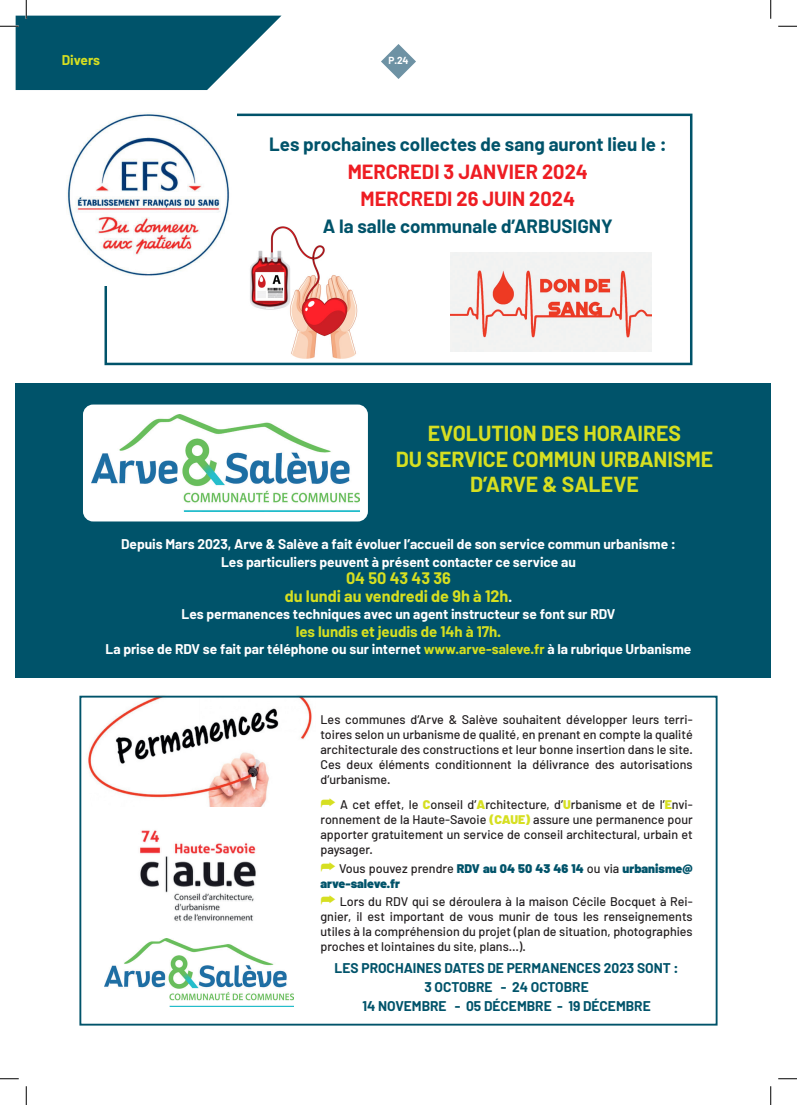
<style>
.page{position:relative;width:797px;height:1105px;background:#fff}
.page>*{position:absolute;margin:0;border:0;box-sizing:border-box;transform-origin:0 0}
.TEXTE{font:700 21.25px "Barlow";color:#d6df21}
.TITRE{font:700 20px "Barlow";color:#ee1d23}
.TITRE-2{font:700 18.75px "Barlow";color:#00536a}
.TEXTE-2{font:700 16.25px "Barlow";color:#d6df21}
.TEXTE-3{font:700 15px "Barlow";color:#d6df21}
.TEXTE-4{font:700 13.75px "Barlow";color:#fff}
.TITRE-3{font:700 13.75px "Barlow";color:#00536a}
.t1{font:700 13.75px "Barlow";color:#d6df21}
.TITRE-4{font:500 12.5px/15px "Barlow";color:#231f20;text-align:justify}
.TITRE-5{font:900 12.5px/15px "Barlow";color:#00536a}
.t2{font:700 10px "Barlow";color:#fff}
.s1{font-size:13.75px;color:#fff}
.s2{color:#d6df21}
.s3{font-weight:900;color:#d6df21}
.s4{font-weight:500;color:#231f20}
</style>
<div class="page">
<img style="left:450px;top:252px;width:201px;height:99px">
<img style="left:245px;top:226px;width:117px;height:140px">
<div style="left:104px;top:114px;width:588px;height:251px;border:2px solid #00536a"></div>
<svg style="left:381px;top:44px;width:35px;height:35px"></svg>
<img style="left:82px;top:677px;width:234px;height:130px">
<img style="left:67px;top:113px;width:169px;height:172px">
<img style="left:140px;top:830px;width:116px;height:91px">
<div style="left:79px;top:696px;width:638px;height:329px;border:2px solid #00536a"></div>
<div style="left:16px;top:383px;width:754px;height:294px;background:#00536a"></div>
<div style="left:86px;top:408px;width:279px;height:110px;background:#fff;border-radius:7px"></div>
<img style="left:92px;top:415px;width:267px;height:96px">
<div style="left:83px;top:404px;width:285px;height:117px;border:6px solid #fff;border-radius:7px"></div>
<img style="left:104px;top:938px;width:189px;height:68px">
<div style="left:98px;top:931px;width:202px;height:83px;border:4px solid #fff;border-radius:5px"></div>
<svg style="left:778px;top:25px;width:19px;height:2px"></svg>
<svg style="left:0;top:1078px;width:19px;height:1px"></svg>
<svg style="left:778px;top:1078px;width:19px;height:1px"></svg>
<svg style="left:0;top:0;width:281px;height:90px"></svg>
<svg style="left:25px;top:1086px;width:2px;height:19px"></svg>
<svg style="left:770px;top:0;width:1px;height:19px"></svg>
<svg style="left:770px;top:1086px;width:1px;height:19px"></svg>
<p class="t1" style="left:62px;top:52px;width:40px">Divers</p>
<p class="t2" style="left:388px;top:54px;width:22px">P.24</p>
<p class="TITRE-2" style="left:269px;top:133px;width:399px">Les prochaines collectes de sang auront lieu le :</p>
<p class="TITRE" style="left:348px;top:159px;width:242px">MERCREDI 3 JANVIER 2024</p>
<p class="TITRE" style="left:360px;top:186px;width:216px">MERCREDI 26 JUIN 2024</p>
<p class="TITRE-2" style="left:323px;top:215px;width:291px">A la salle communale d’ARBUSIGNY</p>
<p class="TEXTE" style="left:428px;top:420px;width:255px">EVOLUTION DES HORAIRES</p>
<p class="TEXTE" style="left:396px;top:446px;width:319px">DU SERVICE COMMUN URBANISME</p>
<p class="TEXTE" style="left:470px;top:471px;width:170px">D’ARVE &amp; SALEVE</p>
<p class="TEXTE-4" style="left:121px;top:536px;width:556px">Depuis Mars 2023, Arve &amp; Salève a fait évoluer l’accueil de son service commun urbanisme :</p>
<p class="TEXTE-4" style="left:221px;top:553px;width:356px">Les particuliers peuvent à présent contacter ce service au</p>
<p class="TEXTE-2" style="left:346px;top:568px;width:106px">04 50 43 43 36</p>
<p class="TEXTE-2" style="left:285px;top:586px;width:229px">du lundi au vendredi de 9h à 12h<span class="s1">.</span></p>
<p class="TEXTE-4" style="left:181px;top:606px;width:435px">Les permanences techniques avec un agent instructeur se font sur RDV</p>
<p class="TEXTE-3" style="left:296px;top:622px;width:207px">les lundis et jeudis de 14h à 17h.</p>
<p class="TEXTE-4" style="left:105px;top:641px;width:587px">La prise de RDV se fait par téléphone ou sur internet <span class="s2">www.arve-saleve.fr</span> à la rubrique Urbanisme</p>
<p class="TITRE-4" style="left:320px;top:711px;width:374px">Les communes d’Arve &amp; Salève souhaitent développer leurs terri&shy;toires selon un urbanisme de qualité, en prenant en compte la qualité architecturale des constructions et leur bonne insertion dans le site.<br>Ces deux éléments conditionnent la délivrance des autorisations d’urbanisme.</p>
<p class="TITRE-4" style="left:320px;top:797px;width:374px"><span class="s2">➦</span> A cet effet, le <span class="s3">C</span>onseil d’<span class="s3">A</span>rchitecture, d’<span class="s3">U</span>rbanisme et de l’<span class="s3">E</span>nvi&shy;ronnement de la Haute-Savoie <span class="s3">(CAUE)</span> assure une permanence pour apporter gratuitement un service de conseil architectural, urbain et paysager.</p>
<p class="TITRE-5" style="left:320px;top:861px;width:374px"><span class="s2">➦</span> <span class="s4">Vous pouvez prendre</span> RDV au 04 50 43 46 14 <span class="s4">ou via</span> urbanisme@ arve-saleve.fr</p>
<p class="TITRE-4" style="left:320px;top:894px;width:374px"><span class="s2">➦</span> Lors du RDV qui se déroulera à la maison Cécile Bocquet à Rei&shy;gnier, il est important de vous munir de tous les renseignements utiles à la compréhension du projet (plan de situation, photographies proches et lointaines du site, plans…).</p>
<p class="TITRE-3" style="left:334px;top:960px;width:345px">LES PROCHAINES DATES DE PERMANENCES 2023 SONT :</p>
<p class="TITRE-3" style="left:424px;top:978px;width:166px">3 OCTOBRE - 24 OCTOBRE</p>
<p class="TITRE-3" style="left:362px;top:997px;width:290px">14 NOVEMBRE - 05 DÉCEMBRE - 19 DÉCEMBRE</p>
</div>
